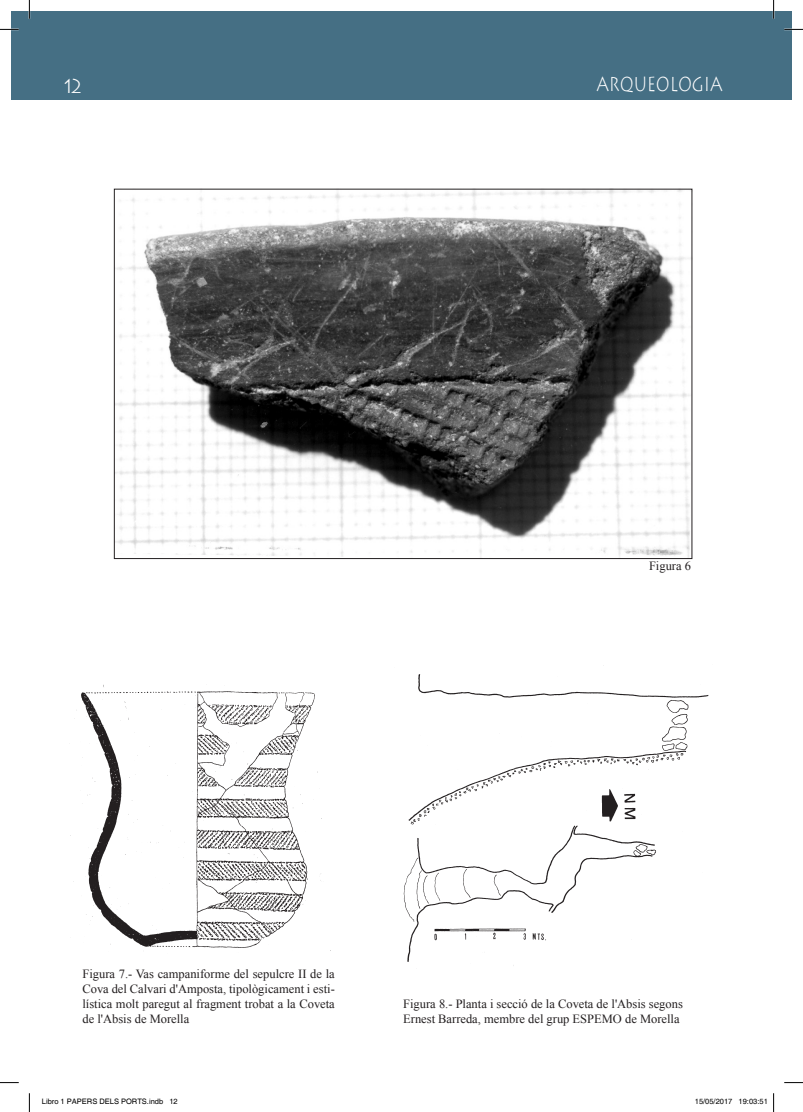
<style>
.page{position:relative;width:803px;height:1112px;background:#fff}
.page>*{position:absolute;margin:0;border:0;box-sizing:border-box;transform-origin:0 0}
.t1{font:300 20px "Lithograph";color:#fff;scale:.8 1}
.t2{font:300 20px "Lithograph";color:#fff}
.t3{font:12.5px/15px "Times New Roman";color:#231f20}
.t4{font:7.5px "Helvetica";color:#000}
</style>
<div class="page">
<div style="left:12px;top:12px;width:779px;height:88px;background:#456f84"></div>
<img style="left:116px;top:191px;width:574px;height:365px">
<img style="left:403px;top:665px;width:306px;height:301px">
<img style="left:70px;top:684px;width:252px;height:264px">
<svg style="left:0;top:29px;width:19px;height:1px"></svg>
<svg style="left:784px;top:29px;width:19px;height:1px"></svg>
<svg style="left:0;top:1082px;width:19px;height:1px"></svg>
<svg style="left:784px;top:1082px;width:19px;height:1px"></svg>
<svg style="left:29px;top:0;width:1px;height:19px"></svg>
<svg style="left:29px;top:1093px;width:1px;height:18px"></svg>
<svg style="left:773px;top:0;width:1px;height:19px"></svg>
<svg style="left:773px;top:1093px;width:1px;height:18px"></svg>
<h1 class="t2" style="left:64px;top:74px;width:20px">12</h1>
<h1 class="t1" style="left:596px;top:73px;width:159px">ARQUEOLOGIA</h1>
<p class="t3" style="left:649px;top:558px;width:44px">Figura 6</p>
<p class="t3" style="left:82px;top:965px;width:254px;text-align:justify">Figura 7.- Vas campaniforme del sepulcre II de la Cova del Calvari d'Amposta, tipològicament i esti&shy;lística molt paregut al fragment trobat a la Coveta de l'Absis de Morella</p>
<p class="t3" style="left:403px;top:995px;width:281px">Figura 8.- Planta i secció de la Coveta de l'Absis segons<br>Ernest Barreda, membre del grup ESPEMO de Morella</p>
<p class="t4" style="left:42px;top:1097px;width:137px">Libro 1 PAPERS DELS PORTS.indb 12</p>
<p class="t4" style="left:695px;top:1097px;width:74px">15/05/2017 19:03:51</p>
</div>
